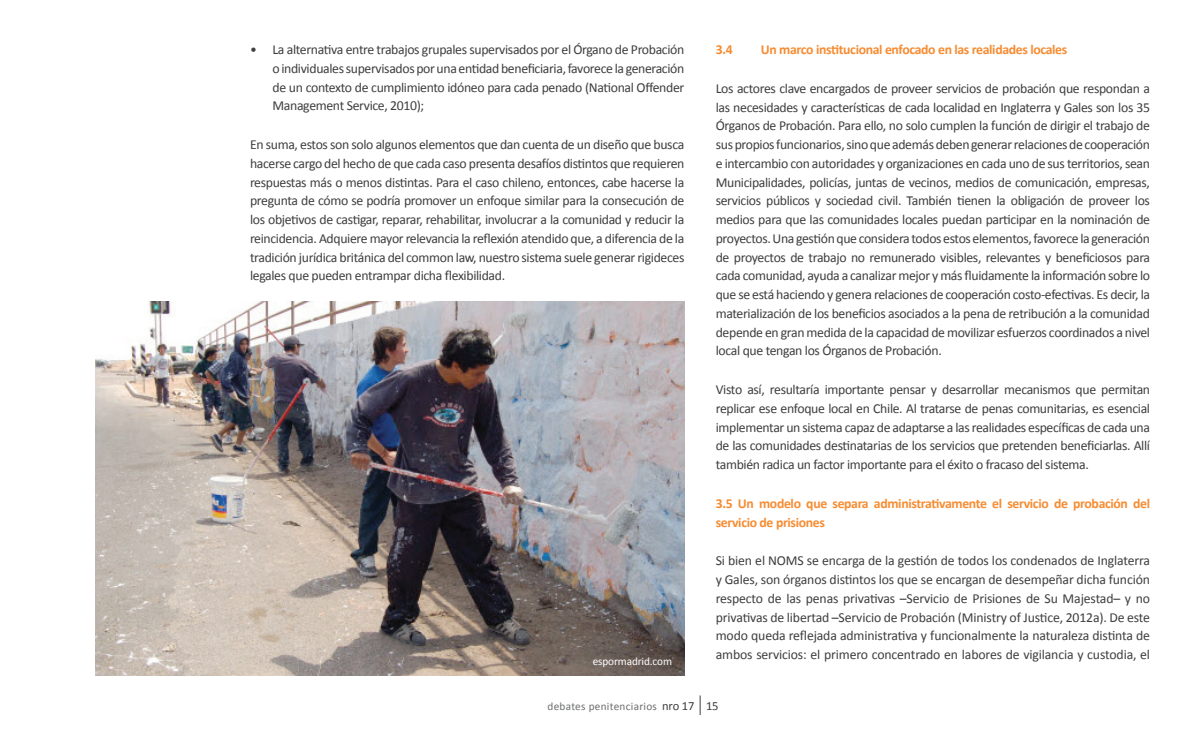
<style>
.page{position:relative;width:1194px;height:750px;background:#fff}
.page>*{position:absolute;margin:0;border:0;box-sizing:border-box;transform-origin:0 0}
.t1{font:13.75px/18.8px "Calibri";letter-spacing:-.025em;color:#3e3e3f;text-align:justify}
.t2{font:700 13.75px/18.8px "Calibri";letter-spacing:-.025em;color:#f68c32}
.t3{font:11.25px "Calibri";letter-spacing:.025em;color:#6c6d70}
.t4{font:11.25px "Calibri";letter-spacing:-.01em;color:#fff}
.s1{font-size:12.5px;color:#3e3e3f}
</style>
<div class="page">
<svg style="left:700px;top:695px;width:1px;height:20px"></svg>
<img style="left:96px;top:301px;width:588px;height:375px">
<p class="t1" style="left:272px;top:39px;width:413px;text-indent:-22px">• La alternativa entre trabajos grupales supervisados por el Órgano de Probación o individuales supervisados por una entidad beneficiaria, favorece la generación de un contexto de cumplimiento idóneo para cada penado (National Offender Management Service, 2010);</p>
<p class="t1" style="left:250px;top:134px;width:436px">En suma, estos son solo algunos elementos que dan cuenta de un diseño que busca hacerse cargo del hecho de que cada caso presenta desafíos distintos que requieren respuestas más o menos distintas. Para el caso chileno, entonces, cabe hacerse la pregunta de cómo se podría promover un enfoque similar para la consecución de los objetivos de castigar, reparar, rehabilitar, involucrar a la comunidad y reducir la reincidencia. Adquiere mayor relevancia la reflexión atendido que, a diferencia de la tradición jurídica británica del common law, nuestro sistema suele generar rigideces legales que pueden entrampar dicha flexibilidad.</p>
<p class="t4" style="left:593px;top:654px;width:81px">espormadrid.com</p>
<p class="t2" style="left:716px;top:40px;width:18px">3.4</p>
<p class="t2" style="left:761px;top:40px;width:308px">Un marco institucional enfocado en las realidades locales</p>
<p class="t1" style="left:716px;top:78px;width:436px">Los actores clave encargados de proveer servicios de probación que respondan a las necesidades y características de cada localidad en Inglaterra y Gales son los 35<br>Órganos de Probación. Para ello, no solo cumplen la función de dirigir el trabajo de sus propios funcionarios, sino que además deben generar relaciones de cooperación e intercambio con autoridades y organizaciones en cada uno de sus territorios, sean Municipalidades, policías, juntas de vecinos, medios de comunicación, empresas, servicios públicos y sociedad civil. También tienen la obligación de proveer los medios para que las comunidades locales puedan participar en la nominación de proyectos. Una gestión que considera todos estos elementos, favorece la generación de proyectos de trabajo no remunerado visibles, relevantes y beneficiosos para cada comunidad, ayuda a canalizar mejor y más fluidamente la información sobre lo que se está haciendo y genera relaciones de cooperación costo-efectivas. Es decir, la materialización de los beneficios asociados a la pena de retribución a la comunidad depende en gran medida de la capacidad de movilizar esfuerzos coordinados a nivel local que tengan los Órganos de Probación.</p>
<p class="t1" style="left:716px;top:380px;width:436px">Visto así, resultaría importante pensar y desarrollar mecanismos que permitan replicar ese enfoque local en Chile. Al tratarse de penas comunitarias, es esencial implementar un sistema capaz de adaptarse a las realidades específicas de cada una de las comunidades destinatarias de los servicios que pretenden beneficiarlas. Allí también radica un factor importante para el éxito o fracaso del sistema.</p>
<p class="t2" style="left:716px;top:493px;width:436px">3.5 Un modelo que separa administrativamente el servicio de probación del servicio de prisiones</p>
<p class="t1" style="left:716px;top:551px;width:436px">Si bien el NOMS se encarga de la gestión de todos los condenados de Inglaterra y Gales, son órganos distintos los que se encargan de desempeñar dicha función respecto de las penas privativas –Servicio de Prisiones de Su Majestad– y no privativas de libertad –Servicio de Probación (Ministry of Justice, 2012a). De este modo queda reflejada administrativa y funcionalmente la naturaleza distinta de ambos servicios: el primero concentrado en labores de vigilancia y custodia, el</p>
<p class="t3" style="left:547px;top:699px;width:173px">debates penitenciarios <span class="s1">nro 17 15</span></p>
</div>
